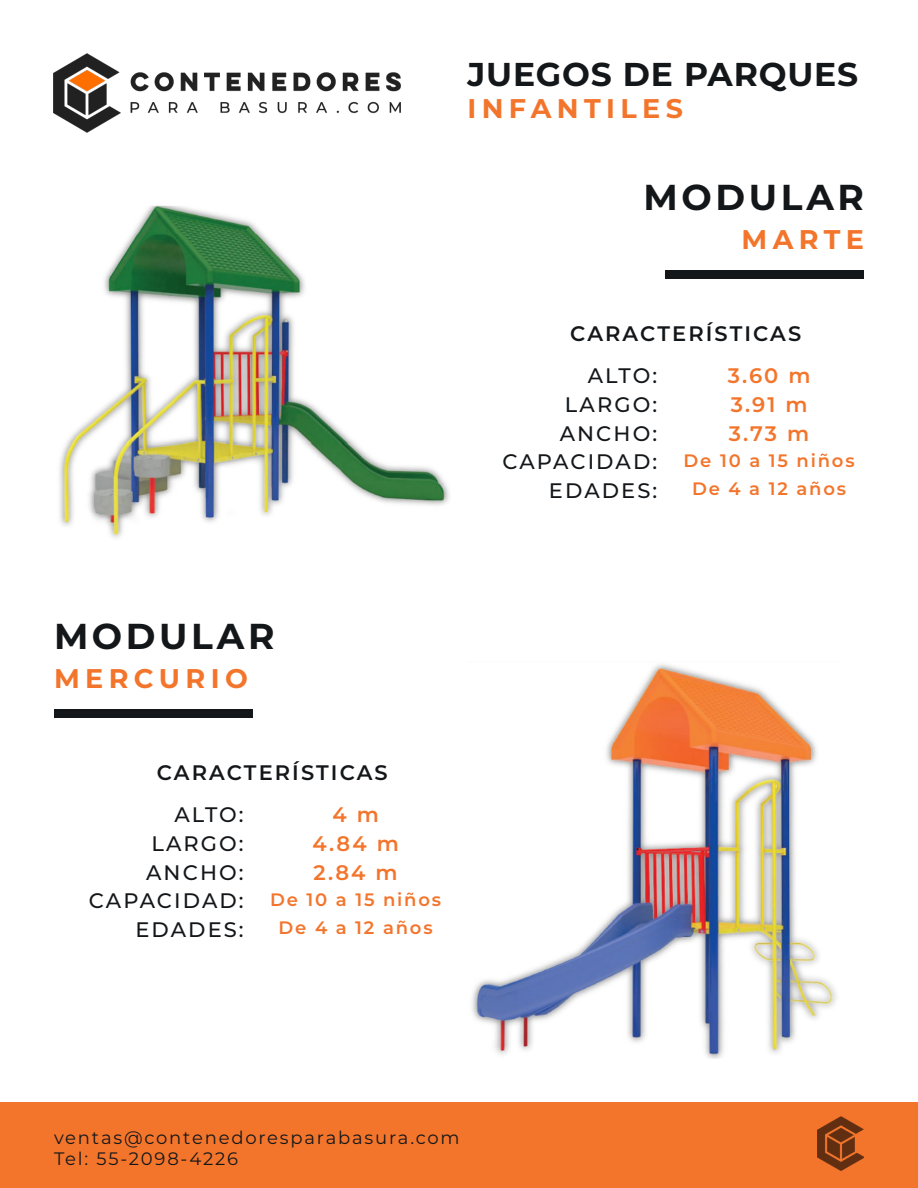
<style>
.page{position:relative;width:918px;height:1188px;background:#fff}
.page>*{position:absolute;margin:0;border:0;box-sizing:border-box;transform-origin:0 0}
.t1{font:700 36px "Montserrat";letter-spacing:.1em;color:#14171a}
.t2{font:700 33px "Montserrat";letter-spacing:.025em;color:#14171a}
.t3{font:700 27px "Montserrat";letter-spacing:.2em;color:#f3752c}
.t4{font:500 21px "Montserrat";letter-spacing:.1em;color:#14171a}
.t5{font:600 21px "Montserrat";letter-spacing:.1em;color:#14171a}
.t6{font:600 21px "Montserrat";letter-spacing:.1em;color:#f3752c}
.t7{font:18px "Montserrat";letter-spacing:.1em;color:#14171a}
.t8{font:600 18px "Montserrat";letter-spacing:.1em;color:#f3752c}
</style>
<div class="page">
<div style="left:0;top:1103px;width:918px;height:85px;background:#f3752c"></div>
<img style="left:59px;top:205px;width:390px;height:333px">
<img style="left:54px;top:54px;width:347px;height:79px">
<img style="left:472px;top:664px;width:365px;height:394px">
<div style="left:666px;top:270px;width:198px;height:9px;background:#14171a"></div>
<div style="left:54px;top:709px;width:198px;height:9px;background:#14171a"></div>
<p class="t2" style="left:468px;top:50px;width:392px">JUEGOS DE PARQUES</p>
<p class="t3" style="left:468px;top:89px;width:217px">INFANTILES</p>
<p class="t1" style="left:644px;top:171px;width:222px">MODULAR</p>
<p class="t3" style="left:742px;top:220px;width:124px">MARTE</p>
<p class="t5" style="left:570px;top:319px;width:233px">CARACTERÍSTICAS</p>
<p class="t4" style="left:588px;top:361px;width:71px">ALTO:</p>
<p class="t6" style="left:728px;top:361px;width:84px">3.60 m</p>
<p class="t4" style="left:565px;top:390px;width:94px">LARGO:</p>
<p class="t6" style="left:731px;top:389px;width:78px">3.91 m</p>
<p class="t4" style="left:560px;top:419px;width:99px">ANCHO:</p>
<p class="t6" style="left:729px;top:418px;width:82px">3.73 m</p>
<p class="t4" style="left:502px;top:447px;width:156px">CAPACIDAD:</p>
<p class="t8" style="left:684px;top:447px;width:173px">De 10 a 15 niños</p>
<p class="t4" style="left:549px;top:476px;width:110px">EDADES:</p>
<p class="t8" style="left:692px;top:476px;width:156px">De 4 a 12 años</p>
<p class="t1" style="left:54px;top:610px;width:222px">MODULAR</p>
<p class="t3" style="left:54px;top:659px;width:195px">MERCURIO</p>
<p class="t5" style="left:157px;top:758px;width:233px">CARACTERÍSTICAS</p>
<p class="t4" style="left:174px;top:800px;width:71px">ALTO:</p>
<p class="t6" style="left:332px;top:800px;width:48px">4 m</p>
<p class="t4" style="left:151px;top:829px;width:94px">LARGO:</p>
<p class="t6" style="left:312px;top:828px;width:88px">4.84 m</p>
<p class="t4" style="left:146px;top:858px;width:99px">ANCHO:</p>
<p class="t6" style="left:314px;top:857px;width:86px">2.84 m</p>
<p class="t4" style="left:89px;top:886px;width:156px">CAPACIDAD:</p>
<p class="t8" style="left:270px;top:886px;width:173px">De 10 a 15 niños</p>
<p class="t4" style="left:135px;top:915px;width:110px">EDADES:</p>
<p class="t8" style="left:279px;top:915px;width:156px">De 4 a 12 años</p>
<p class="t7" style="left:54px;top:1125px;width:407px">ventas@contenedoresparabasura.com</p>
<p class="t7" style="left:54px;top:1146px;width:186px">Tel: 55-2098-4226</p>
</div>
